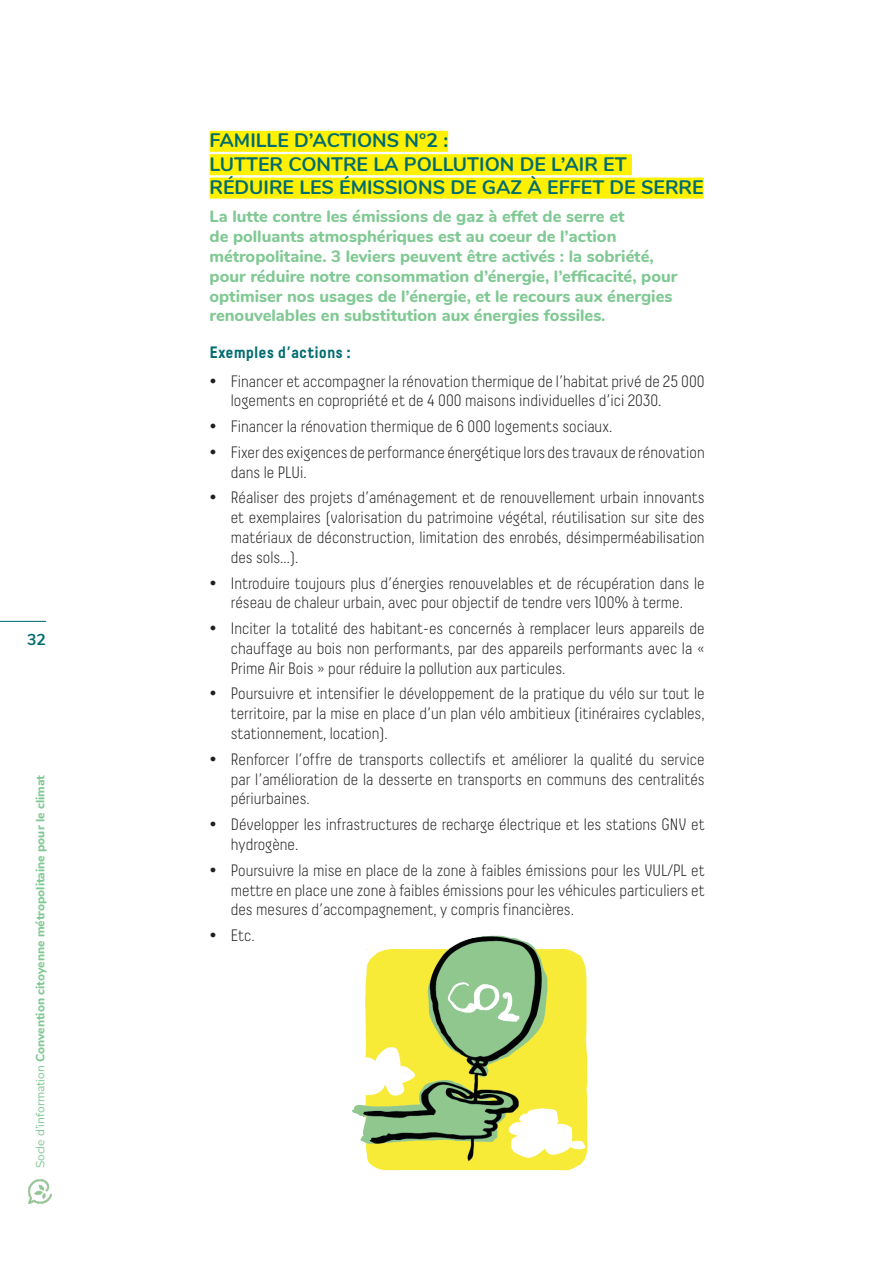
<style>
.page{position:relative;width:893px;height:1263px;background:#fff}
.page>*{position:absolute;margin:0;border:0;box-sizing:border-box;transform-origin:0 0}
.famille_action{font:700 19.5px/23.4px "Nunito";color:#006c70}
.t1{font:300 16.5px/19.8px "Decima";color:#231f20;text-align:justify}
.intro{font:800 16.5px/19.8px "Nunito";color:#81c994}
.Texte_courant{font:700 16.5px "Decima";color:#006c70}
.t2{font:700 15.75px "Nunito";color:#006c70}
.t3{font:800 12px "Nunito";color:#81c994}
.s1{font-weight:400}
</style>
<div class="page">
<img style="left:352px;top:935px;width:236px;height:236px">
<div style="left:210px;top:131px;width:238px;height:21px;background:#fff101"></div>
<div style="left:210px;top:154px;width:422px;height:21px;background:#fff101"></div>
<div style="left:210px;top:178px;width:494px;height:21px;background:#fff101"></div>
<hr style="left:0;top:621px;width:46px;height:1px;background:#006c70">
<img style="left:28px;top:1179px;width:23px;height:24px">
<p class="t2" style="left:27px;top:628px;width:20px">32</p>
<p class="t3" style="left:31px;top:1168px;width:395px;rotate:-90deg"><span class="s1">Socle d’information</span> Convention citoyenne métropolitaine pour le climat</p>
<p class="famille_action" style="left:210px;top:128px;width:495px">FAMILLE D’ACTIONS N°2 :<br>LUTTER CONTRE LA POLLUTION DE L’AIR ET<br>RÉDUIRE LES ÉMISSIONS DE GAZ À EFFET DE SERRE</p>
<p class="intro" style="left:210px;top:206px;width:469px">La lutte contre les émissions de gaz à effet de serre et<br>de polluants atmosphériques est au coeur de l’action métropolitaine. 3 leviers peuvent être activés : la sobriété, pour réduire notre consommation d’énergie, l’efficacité, pour optimiser nos usages de l’énergie, et le recours aux énergies renouvelables en substitution aux énergies fossiles.</p>
<p class="Texte_courant" style="left:210px;top:343px;width:143px">Exemples d’actions :</p>
<p class="t1" style="left:231px;top:371px;width:475px;text-indent:-21px">• Financer et accompagner la rénovation thermique de l’habitat privé de 25 000 logements en copropriété et de 4 000 maisons individuelles d’ici 2030.</p>
<p class="t1" style="left:210px;top:416px;width:404px">• Financer la rénovation thermique de 6 000 logements sociaux.</p>
<p class="t1" style="left:231px;top:442px;width:475px;text-indent:-21px">• Fixer des exigences de performance énergétique lors des travaux de rénovation dans le PLUi.</p>
<p class="t1" style="left:231px;top:488px;width:475px;text-indent:-21px">• Réaliser des projets d’aménagement et de renouvellement urbain innovants et exemplaires (valorisation du patrimoine végétal, réutilisation sur site des matériaux de déconstruction, limitation des enrobés, désimperméabilisation des sols…).</p>
<p class="t1" style="left:210px;top:573px;width:497px;text-align:center">• Introduire toujours plus d’énergies renouvelables et de récupération dans le réseau de chaleur urbain, avec pour objectif de tendre vers 100% à terme.</p>
<p class="t1" style="left:231px;top:618px;width:475px;text-indent:-21px">• Inciter la totalité des habitant-es concernés à remplacer leurs appareils de chauffage au bois non performants, par des appareils performants avec la « Prime Air Bois » pour réduire la pollution aux particules.</p>
<p class="t1" style="left:231px;top:684px;width:475px;text-indent:-21px">• Poursuivre et intensifier le développement de la pratique du vélo sur tout le territoire, par la mise en place d’un plan vélo ambitieux (itinéraires cyclables, stationnement, location).</p>
<p class="t1" style="left:231px;top:749px;width:475px;text-indent:-21px">• Renforcer l’offre de transports collectifs et améliorer la qualité du service par l’amélioration de la desserte en transports en communs des centralités périurbaines.</p>
<p class="t1" style="left:231px;top:814px;width:475px;text-indent:-21px">• Développer les infrastructures de recharge électrique et les stations GNV et hydrogène.</p>
<p class="t1" style="left:231px;top:860px;width:475px;text-indent:-21px">• Poursuivre la mise en place de la zone à faibles émissions pour les VUL/PL et mettre en place une zone à faibles émissions pour les véhicules particuliers et des mesures d’accompagnement, y compris financières.</p>
<p class="t1" style="left:210px;top:925px;width:47px">• Etc.</p>
</div>
